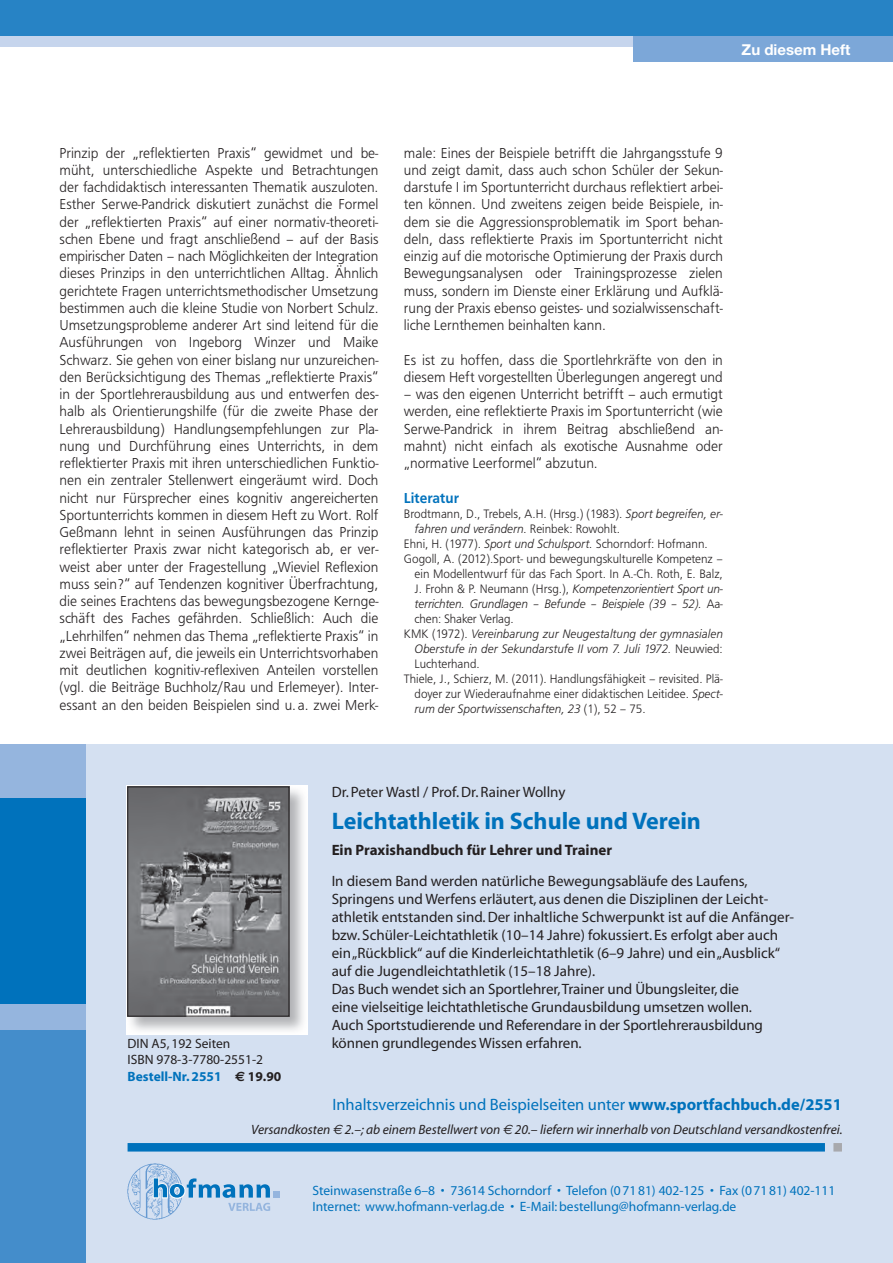
<style>
.page{position:relative;width:893px;height:1263px;background:#fff}
.page>*{position:absolute;margin:0;border:0;box-sizing:border-box;transform-origin:0 0}
.t1{font:700 24px "Myriad";color:#0072bc}
.t2{font:16.5px "Myriad";color:#0072bc}
.t3{font:300 15px/17.2px "Frutus T";color:#231f20;text-align:justify;scale:.95 1}
.t4{font:15px/18px "Myriad";color:#231f20}
.t5{font:700 15px "Helvetica Neue CE";color:#fff}
.t6{font:500 15px "Frutus T";color:#0072bc;scale:.95 1}
.t7{font:13.5px/16.5px "Myriad";color:#0072bc}
.t8{font:italic 13.5px "Myriad";color:#231f20}
.t9{font:13.5px/16.5px "Myriad";color:#231f20}
.t10{font:300 12.75px "Frutus T";color:#231f20;scale:.95 1}
.t11{font:italic 300 12.75px "Frutus T";color:#231f20;scale:.95 1}
.s1{font-style:italic}
.s2{font-style:normal}
.s3{font-weight:700}
.s4{font-weight:700;color:#0072bc}
.s5{font-family:"Euro Sans";font-weight:700}
.s6{font-family:"Euro Sans"}
</style>
<div class="page">
<div style="left:0;top:0;width:893px;height:47px;background:#c6d5ed"></div>
<div style="left:634px;top:0;width:259px;height:62px;background:#7ca7d8"></div>
<div style="left:0;top:0;width:893px;height:36px;background:#2783c5"></div>
<div style="left:0;top:744px;width:893px;height:519px;background:#d4e0f1"></div>
<img style="left:128px;top:1164px;width:51px;height:55px">
<div style="left:273px;top:1191px;width:7px;height:6px;background:#95b5de"></div>
<svg style="left:152px;top:1177px;width:118px;height:34px"></svg>
<div style="left:128px;top:1143px;width:697px;height:8px;background:#0072bc"></div>
<div style="left:833px;top:1143px;width:9px;height:8px;background:#a8a9ad"></div>
<div style="left:0;top:744px;width:85px;height:286px;background:#95b5de"></div>
<div style="left:0;top:798px;width:85px;height:206px;background:#0072bc"></div>
<div style="left:0;top:1030px;width:85px;height:233px;background:#448dcb"></div>
<img style="left:127px;top:786px;width:180px;height:248px">
<img style="left:130px;top:789px;width:157px;height:225px">
<div style="left:128px;top:787px;width:161px;height:229px;border:1px solid #231f20"></div>
<p class="t5" style="left:742px;top:41px;width:110px">Zu diesem Heft</p>
<p class="t3" style="left:60px;top:144px;width:337px">Prinzip der „reflektierten Praxis“ gewidmet und be&shy;müht, unterschiedliche Aspekte und Betrachtungen der fachdidaktisch interessanten Thematik auszuloten.<br>Esther Serwe-Pandrick diskutiert zunächst die Formel der „reflektierten Praxis“ auf einer normativ-theoreti&shy;schen Ebene und fragt anschließend – auf der Basis empirischer Daten – nach Möglichkeiten der Integration dieses Prinzips in den unterrichtlichen Alltag. Ähnlich gerichtete Fragen unterrichtsmethodischer Umsetzung bestimmen auch die kleine Studie von Norbert Schulz.<br>Umsetzungsprobleme anderer Art sind leitend für die Ausführungen von Ingeborg Winzer und Maike Schwarz. Sie gehen von einer bislang nur unzureichen&shy;den Berücksichtigung des Themas „reflektierte Praxis“ in der Sportlehrerausbildung aus und entwerfen des&shy;halb als Orientierungshilfe (für die zweite Phase der Lehrerausbildung) Handlungsempfehlungen zur Pla&shy;nung und Durchführung eines Unterrichts, in dem reflektierter Praxis mit ihren unterschiedlichen Funktio&shy;nen ein zentraler Stellenwert eingeräumt wird. Doch nicht nur Fürsprecher eines kognitiv angereicherten Sportunterrichts kommen in diesem Heft zu Wort. Rolf Geßmann lehnt in seinen Ausführungen das Prinzip reflektierter Praxis zwar nicht kategorisch ab, er ver&shy;weist aber unter der Fragestellung „Wieviel Reflexion muss sein?“ auf Tendenzen kognitiver Überfrachtung, die seines Erachtens das bewegungsbezogene Kernge&shy;schäft des Faches gefährden. Schließlich: Auch die „Lehrhilfen“ nehmen das Thema „reflektierte Praxis“ in zwei Beiträgen auf, die jeweils ein Unterrichtsvorhaben mit deutlichen kognitiv-reflexiven Anteilen vorstellen (vgl. die Beiträge Buchholz/Rau und Erlemeyer). Inter&shy;essant an den beiden Beispielen sind u. a. zwei Merk-</p>
<p class="t3" style="left:404px;top:144px;width:337px">male: Eines der Beispiele betrifft die Jahrgangsstufe 9 und zeigt damit, dass auch schon Schüler der Sekun&shy;darstufe I im Sportunterricht durchaus reflektiert arbei&shy;ten können. Und zweitens zeigen beide Beispiele, in&shy;dem sie die Aggressionsproblematik im Sport behan&shy;deln, dass reflektierte Praxis im Sportunterricht nicht einzig auf die motorische Optimierung der Praxis durch Bewegungsanalysen oder Trainingsprozesse zielen muss, sondern im Dienste einer Erklärung und Aufklä&shy;rung der Praxis ebenso geistes- und sozialwissenschaft&shy;liche Lernthemen beinhalten kann.</p>
<p class="t3" style="left:404px;top:351px;width:337px">Es ist zu hoffen, dass die Sportlehrkräfte von den in diesem Heft vorgestellten Überlegungen angeregt und</p>
<p class="t3" style="left:404px;top:385px;width:337px">– was den eigenen Unterricht betrifft – auch ermutigt werden, eine reflektierte Praxis im Sportunterricht (wie Serwe-Pandrick in ihrem Beitrag abschließend an&shy;mahnt) nicht einfach als exotische Ausnahme oder „normative Leerformel“ abzutun.</p>
<p class="t6" style="left:404px;top:489px;width:60px">Literatur</p>
<p class="t10" style="left:404px;top:506px;width:337px">Brodtmann, D., Trebels, A.H. (Hrsg.) (1983). <span class="s1">Sport begreifen, er-</span></p>
<p class="t11" style="left:415px;top:521px;width:218px">fahren und verändern. <span class="s2">Reinbek: Rowohlt.</span></p>
<p class="t10" style="left:404px;top:536px;width:321px">Ehni, H. (1977). <span class="s1">Sport und Schulsport.</span> Schorndorf: Hofmann.</p>
<p class="t10" style="left:404px;top:551px;width:337px">Gogoll, A. (2012).Sport- und bewegungskulturelle Kompetenz –</p>
<p class="t10" style="left:415px;top:566px;width:326px">ein Modellentwurf für das Fach Sport. In A.-Ch. Roth, E. Balz,</p>
<p class="t11" style="left:415px;top:581px;width:326px"><span class="s2">J. Frohn &amp; P. Neumann (Hrsg.),</span> Kompetenzorientiert Sport un-</p>
<p class="t11" style="left:415px;top:596px;width:326px">terrichten. Grundlagen – Befunde – Beispiele (39 – 52). <span class="s2">Aa-</span></p>
<p class="t10" style="left:415px;top:611px;width:106px">chen: Shaker Verlag.</p>
<p class="t11" style="left:404px;top:626px;width:337px"><span class="s2">KMK (1972).</span> Vereinbarung zur Neugestaltung der gymnasialen</p>
<p class="t11" style="left:415px;top:641px;width:326px">Oberstufe in der Sekundarstufe II vom 7. Juli 1972. <span class="s2">Neuwied:</span></p>
<p class="t10" style="left:415px;top:656px;width:70px">Luchterhand.</p>
<p class="t10" style="left:404px;top:671px;width:337px">Thiele, J., Schierz, M. (2011). Handlungsfähigkeit – revisited. Plä-</p>
<p class="t10" style="left:415px;top:686px;width:326px">doyer zur Wiederaufnahme einer didaktischen Leitidee. <span class="s1">Spect-</span></p>
<p class="t11" style="left:415px;top:701px;width:245px">rum der Sportwissenschaften, 23 <span class="s2">(1), 52 – 75.</span></p>
<p class="t4" style="left:332px;top:783px;width:235px">Dr. Peter Wastl / Prof. Dr. Rainer Wollny</p>
<p class="t1" style="left:332px;top:808px;width:371px">Leichtathletik in Schule und Verein</p>
<p class="t4" style="left:332px;top:836px;width:417px;line-height:30.8px"><span class="s3">Ein Praxishandbuch für Lehrer und Trainer<br></span>In diesem Band werden natürliche Bewegungsabläufe des Laufens,</p>
<p class="t4" style="left:332px;top:891px;width:464px">Springens und Werfens erläutert, aus denen die Disziplinen der Leicht&shy;athletik entstanden sind. Der inhaltliche Schwerpunkt ist auf die Anfänger&shy;bzw. Schüler-Leichtathletik (10–14 Jahre) fokussiert. Es erfolgt aber auch ein „Rückblick“ auf die Kinderleichtathletik (6–9 Jahre) und ein „Ausblick“ auf die Jugendleichtathletik (15–18 Jahre).<br>Das Buch wendet sich an Sportlehrer, Trainer und Übungsleiter, die<br>eine vielseitige leichtathletische Grundausbildung umsetzen wollen.<br>Auch Sportstudierende und Referendare in der Sportlehrerausbildung</p>
<p class="t9" style="left:128px;top:1035px;width:104px">DIN A5, 192 Seiten</p>
<p class="t4" style="left:332px;top:1035px;width:252px">können grundlegendes Wissen erfahren.</p>
<p class="t9" style="left:128px;top:1052px;width:155px">ISBN 978-3-7780-2551-2<br><span class="s4">Bestell-Nr. 2551</span> <span class="s5">E</span> <span class="s3">19.90</span></p>
<p class="t2" style="left:333px;top:1096px;width:511px">Inhaltsverzeichnis und Beispielseiten unter <span class="s3">www.sportfachbuch.de/2551</span></p>
<p class="t8" style="left:251px;top:1123px;width:593px">Versandkosten <span class="s6">E</span> 2.–; ab einem Bestellwert von <span class="s6">E</span> 20.– liefern wir innerhalb von Deutschland versandkostenfrei.</p>
<p class="t7" style="left:313px;top:1182px;width:524px">Steinwasenstraße 6–8 • 73614 Schorndorf • Telefon (07181) 402-125 • Fax (07181) 402-111<br>Internet: www.hofmann-verlag.de • E-Mail: bestellung@hofmann-verlag.de</p>
</div>
